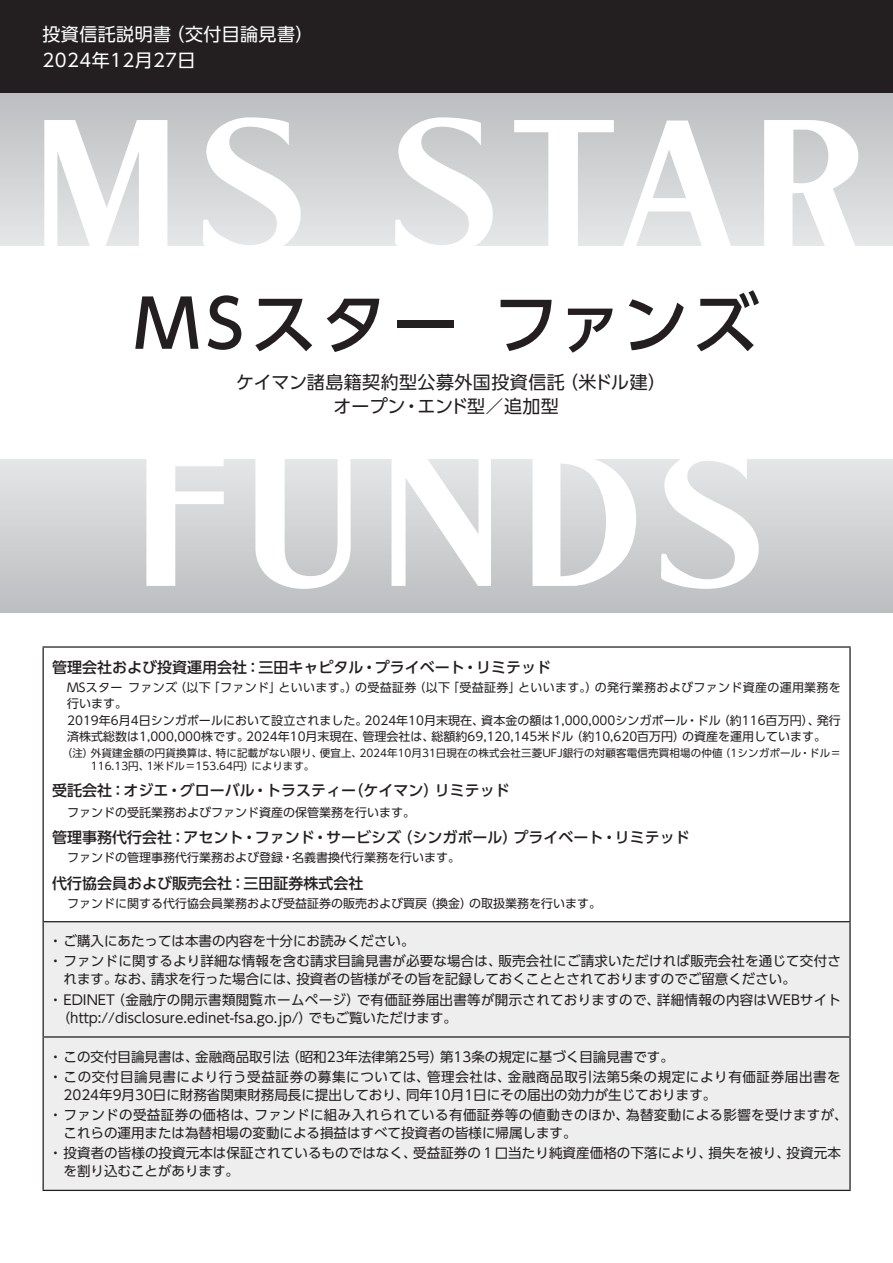
<style>
.page{position:relative;width:893px;height:1263px;background:#fff}
.page>*{position:absolute;margin:0;border:0;box-sizing:border-box;transform-origin:0 0}
.t1{font:500 66px "UD Shin Go Pr 6 N";letter-spacing:.07em;color:#231f20}
.t2{font:18px/24px "UD Shin Go Pr 6 N";letter-spacing:.025em;color:#231f20;text-align:center}
.t3{font:18px/25.5px "UD Shin Go Pr 6 N";letter-spacing:.025em;color:#fff}
.t4{font:500 15px "UD Shin Go Pr 6 N";color:#231f20}
.t5{font:13.5px/20.1px "UD Shin Go Pr 6 N";letter-spacing:.005em;color:#231f20}
.t6{font:13.5px/20.1px "UD Shin Go Pr 6 N";letter-spacing:.03em;color:#231f20}
.t7{font:13.5px/20.1px "UD Shin Go Pr 6 N";letter-spacing:.045em;color:#231f20}
.t8{font:12px/16.5px "UD Shin Go Pr 6 N";color:#231f20}
.t9{font:10.5px/13.5px "UD Shin Go Pr 6 N";letter-spacing:.015em;color:#231f20}
</style>
<div class="page">
<div style="left:0;top:0;width:893px;height:98px;background:#231f20"></div>
<div style="left:0;top:455px;width:893px;height:157px;background:linear-gradient(to bottom,#e6e7e9,#bdbec0)"></div>
<div style="left:0;top:94px;width:893px;height:153px;background:linear-gradient(to bottom,#bdbec0,#e6e7e9)"></div>
<svg style="left:44px;top:117px;width:814px;height:130px"></svg>
<svg style="left:146px;top:459px;width:613px;height:130px"></svg>
<div style="left:44px;top:922px;width:805px;height:268px;background:#eeeeef"></div>
<hr style="left:43px;top:648px;width:1px;height:273px;background:#231f20">
<hr style="left:43px;top:646px;width:808px;height:2px;background:#231f20">
<hr style="left:849px;top:648px;width:2px;height:273px;background:#231f20">
<hr style="left:43px;top:922px;width:1px;height:114px;background:#231f20">
<hr style="left:43px;top:921px;width:808px;height:1px;background:#231f20">
<hr style="left:849px;top:922px;width:2px;height:114px;background:#231f20">
<hr style="left:43px;top:1037px;width:1px;height:153px;background:#231f20">
<hr style="left:43px;top:1036px;width:808px;height:1px;background:#231f20">
<hr style="left:849px;top:1037px;width:2px;height:153px;background:#231f20">
<hr style="left:43px;top:1190px;width:808px;height:1px;background:#231f20">
<div style="left:0;top:247px;width:893px;height:212px;background:#fff"></div>
<h2 class="t3" style="left:43px;top:21px;width:272px">投資信託説明書（交付目論見書）<br>2024年12月27日</h2>
<h1 class="t1" style="left:135px;top:270px;width:625px">MSスター ファンズ</h1>
<h2 class="t2" style="left:236px;top:370px;width:432px">ケイマン諸島籍契約型公募外国投資信託（米ドル建）オープン・エンド型／追加型</h2>
<p class="t4" style="left:52px;top:655px;width:500px">管理会社および投資運用会社：三田キャピタル・プライベート・リミテッド</p>
<p class="t8" style="left:67px;top:679px;width:775px">MSスター ファンズ（以下「ファンド」といいます。）の受益証券（以下「受益証券」といいます。）の発行業務およびファンド資産の運用業務を行います。<br>2019年6月4日シンガポールにおいて設立されました。2024年10月末現在、資本金の額は1,000,000シンガポール・ドル（約116百万円）、発行済株式総数は1,000,000株です。2024年10月末現在、管理会社は、総額約69,120,145米ドル（約10,620百万円）の資産を運用しています。</p>
<p class="t9" style="left:91px;top:746px;width:752px;text-indent:-29px">（注）外貨建金額の円貨換算は、特に記載がない限り、便宜上、2024年10月31日現在の株式会社三菱UFJ銀行の対顧客電信売買相場の仲値（1シンガポール・ドル＝<br>116.13円、1米ドル＝153.64円）によります。</p>
<p class="t4" style="left:52px;top:778px;width:459px">受託会社：オジエ・グローバル・トラスティー（ケイマン）リミテッド</p>
<p class="t8" style="left:67px;top:804px;width:350px">ファンドの受託業務およびファンド資産の保管業務を行います。</p>
<p class="t4" style="left:52px;top:825px;width:639px">管理事務代行会社：アセント・ファンド・サービシズ（シンガポール）プライベート・リミテッド</p>
<p class="t8" style="left:67px;top:849px;width:395px">ファンドの管理事務代行業務および登録・名義書換代行業務を行います。</p>
<p class="t4" style="left:52px;top:871px;width:313px">代行協会員および販売会社：三田証券株式会社</p>
<p class="t8" style="left:67px;top:894px;width:536px">ファンドに関する代行協会員業務および受益証券の販売および買戻（換金）の取扱業務を行います。</p>
<p class="t5" style="left:49px;top:931px;width:793px">・ ご購入にあたっては本書の内容を十分にお読みください。<br>・ ファンドに関するより詳細な情報を含む請求目論見書が必要な場合は、販売会社にご請求いただければ販売会社を通じて交付さ</p>
<p class="t5" style="left:49px;top:969px;width:794px;text-indent:15px">れます。なお、請求を行った場合には、投資者の皆様がその旨を記録しておくこととされておりますのでご留意ください。<br>・ EDINET（金融庁の開示書類閲覧ホームページ）で有価証券届出書等が開示されておりますので、詳細情報の内容はWEBサイト</p>
<p class="t5" style="left:57px;top:1007px;width:402px">（http://disclosure.edinet-fsa.go.jp/）でもご覧いただけます。</p>
<p class="t7" style="left:49px;top:1046px;width:793px">・ この交付目論見書は、金融商品取引法（昭和23年法律第25号）第13条の規定に基づく目論見書です。<br>・ この交付目論見書により行う受益証券の募集については、管理会社は、金融商品取引法第5条の規定により有価証券届出書を</p>
<p class="t6" style="left:49px;top:1084px;width:800px;text-indent:15px">2024年9月30日に財務省関東財務局長に提出しており、同年10月1日にその届出の効力が生じております。<br>・ ファンドの受益証券の価格は、ファンドに組み入れられている有価証券等の値動きのほか、為替変動による影響を受けますが、</p>
<p class="t5" style="left:49px;top:1122px;width:793px;text-indent:15px">これらの運用または為替相場の変動による損益はすべて投資者の皆様に帰属します。<br>・ 投資者の皆様の投資元本は保証されているものではなく、受益証券の１口当たり純資産価格の下落により、損失を被り、投資元本</p>
<p class="t5" style="left:64px;top:1160px;width:177px">を割り込むことがあります。</p>
</div>
